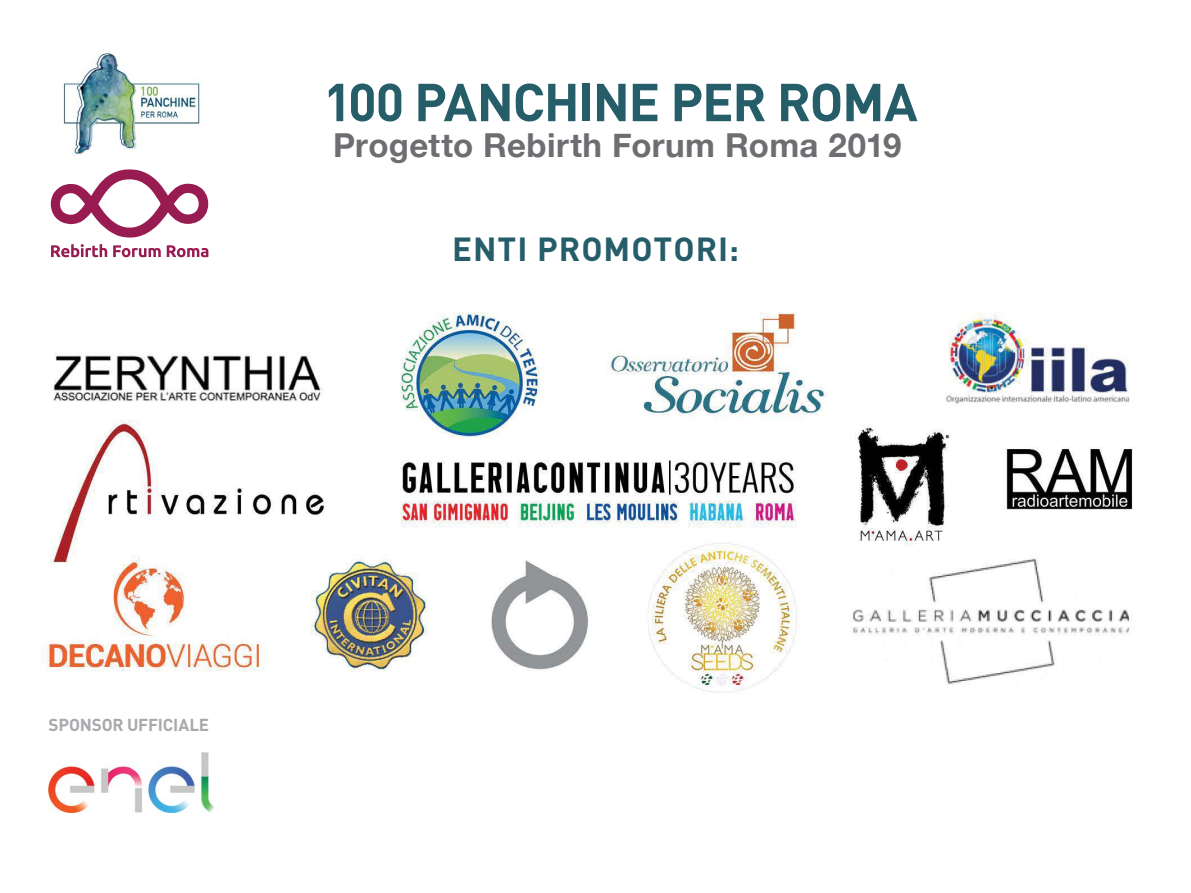
<style>
.page{position:relative;width:1191px;height:893px;background:#fff}
.page>*{position:absolute;margin:0;border:0;box-sizing:border-box;transform-origin:0 0}
.t1{font:700 52.5px "DIN Pro";letter-spacing:-.025em;color:#255d69}
.t2{font:700 33px "Helvetica Neue";letter-spacing:.01em;color:#6d6e71}
.t3{font:700 33px "DIN Pro";letter-spacing:.03em;color:#255d69}
.t4{font:700 17.1px "DIN Pro";letter-spacing:-.015em;color:#a7a9ac}
</style>
<div class="page">
<img style="left:63px;top:52px;width:139px;height:103px">
<svg style="left:51px;top:169px;width:157px;height:68px"></svg>
<svg style="left:51px;top:244px;width:56px;height:13px"></svg>
<svg style="left:113px;top:245px;width:48px;height:12px"></svg>
<svg style="left:167px;top:245px;width:41px;height:12px"></svg>
<img style="left:49px;top:753px;width:165px;height:60px">
<img style="left:47px;top:312px;width:1086px;height:381px">
<h1 class="t1" style="left:323px;top:67px;width:596px">100 PANCHINE PER ROMA</h1>
<p class="t2" style="left:333px;top:119px;width:570px">Progetto Rebirth Forum Roma 2019</p>
<p class="t3" style="left:452px;top:227px;width:288px">ENTI PROMOTORI:</p>
<p class="t4" style="left:49px;top:713px;width:162px">SPONSOR UFFICIALE</p>
</div>
